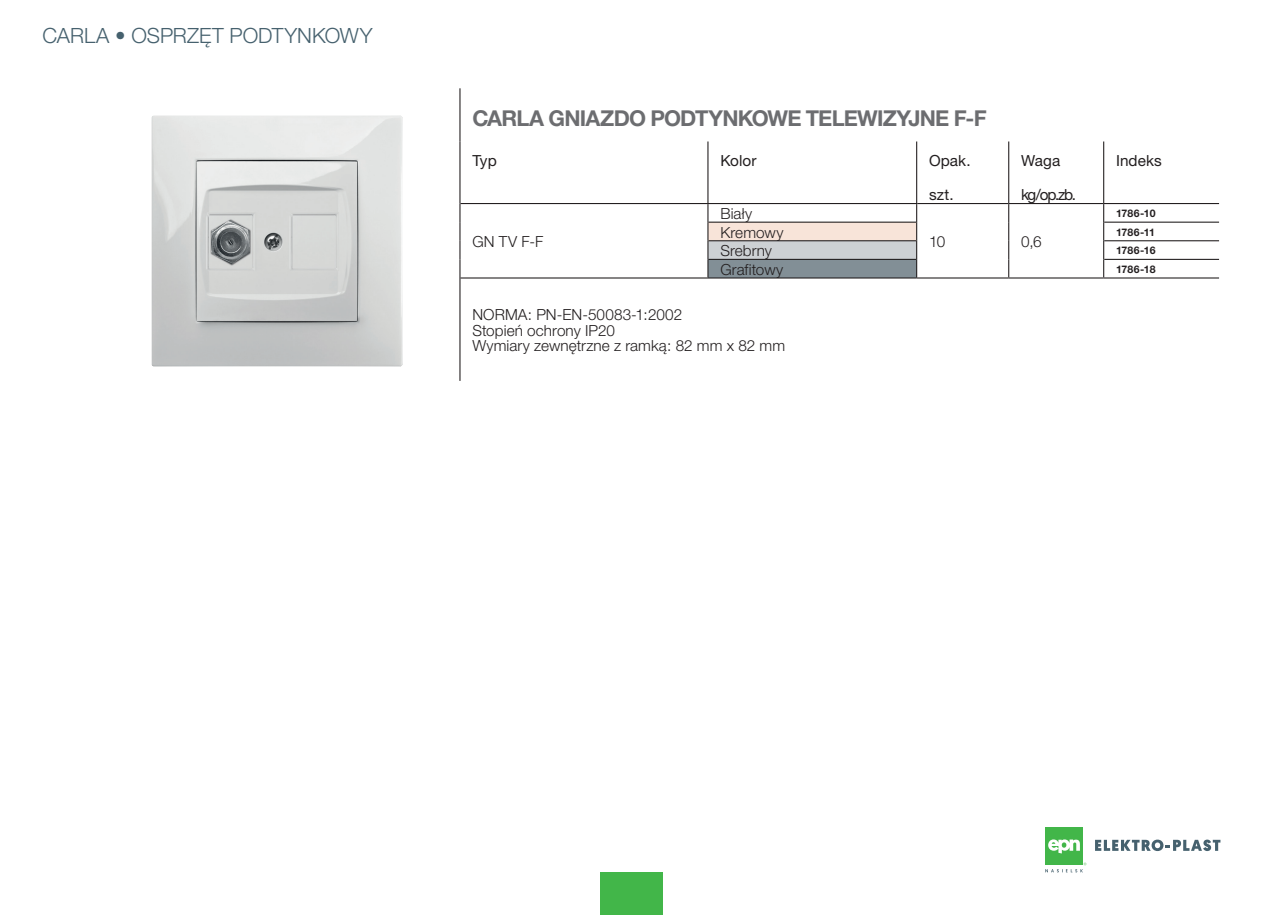
<style>
.page{position:relative;width:1263px;height:915px;background:#fff}
.page>*{position:absolute;margin:0;border:0;box-sizing:border-box;transform-origin:0 0}
.Normalny{font:700 21.9px "Helvetica Neue CE";letter-spacing:-.035em;color:#6c6d70}
.t1{font:300 21px "Helvetica Neue CE";color:#46616e}
.Normalny-2{font:300 15.3px/15.3px "Helvetica Neue CE";letter-spacing:.005em;color:#231f20}
.t2{font:15.3px "Helvetica Neue CE";letter-spacing:.005em;color:#231f20}
.t3{font:700 10.5px "Helvetica Neue CE";letter-spacing:.005em;color:#231f20}
</style>
<div class="page">
<div style="left:600px;top:872px;width:63px;height:42px;background:#42b649"></div>
<div style="left:1045px;top:827px;width:38px;height:38px;background:#42b649"></div>
<svg style="left:1048px;top:839px;width:32px;height:14px"></svg>
<svg style="left:1095px;top:839px;width:125px;height:11px"></svg>
<svg style="left:1045px;top:862px;width:41px;height:10px"></svg>
<svg style="left:460px;top:141px;width:645px;height:62px"></svg>
<svg style="left:460px;top:204px;width:759px;height:73px"></svg>
<div style="left:708px;top:222px;width:209px;height:19px;background:#f8e4d9"></div>
<div style="left:708px;top:241px;width:209px;height:18px;background:#cdd1d4"></div>
<div style="left:708px;top:259px;width:209px;height:19px;background:#828f96"></div>
<hr style="left:459px;top:88px;width:1px;height:53px;background:#231f20">
<hr style="left:459px;top:141px;width:1px;height:62px;background:#231f20">
<svg style="left:459px;top:203px;width:1px;height:75px"></svg>
<svg style="left:707px;top:204px;width:1px;height:73px"></svg>
<svg style="left:916px;top:204px;width:1px;height:73px"></svg>
<svg style="left:1008px;top:204px;width:1px;height:73px"></svg>
<svg style="left:1103px;top:204px;width:1px;height:73px"></svg>
<hr style="left:459px;top:278px;width:1px;height:103px;background:#231f20">
<hr style="left:707px;top:141px;width:1px;height:62px;background:#231f20">
<hr style="left:916px;top:141px;width:1px;height:62px;background:#231f20">
<hr style="left:1008px;top:141px;width:1px;height:62px;background:#231f20">
<hr style="left:1103px;top:141px;width:1px;height:62px;background:#231f20">
<hr style="left:460px;top:203px;width:248px;height:1px;background:#231f20">
<hr style="left:708px;top:203px;width:209px;height:1px;background:#231f20">
<hr style="left:1103px;top:203px;width:116px;height:1px;background:#231f20">
<hr style="left:708px;top:221px;width:208px;height:2px;background:#231f20">
<hr style="left:1104px;top:221px;width:115px;height:2px;background:#231f20">
<hr style="left:708px;top:240px;width:208px;height:1px;background:#231f20">
<hr style="left:1104px;top:240px;width:115px;height:1px;background:#231f20">
<hr style="left:1104px;top:259px;width:115px;height:1px;background:#231f20">
<hr style="left:460px;top:277px;width:248px;height:1px;background:#231f20">
<hr style="left:1104px;top:277px;width:115px;height:1px;background:#231f20">
<hr style="left:917px;top:203px;width:92px;height:1px;background:#231f20">
<hr style="left:1009px;top:203px;width:94px;height:1px;background:#231f20">
<hr style="left:917px;top:277px;width:92px;height:1px;background:#231f20">
<hr style="left:1009px;top:277px;width:95px;height:1px;background:#231f20">
<hr style="left:708px;top:259px;width:208px;height:1px;background:#231f20">
<hr style="left:708px;top:277px;width:209px;height:1px;background:#231f20">
<img style="left:151px;top:115px;width:252px;height:252px">
<h2 class="t1" style="left:43px;top:22px;width:332px">CARLA • OSPRZĘT PODTYNKOWY</h2>
<p class="Normalny" style="left:472px;top:105px;width:516px">CARLA GNIAZDO PODTYNKOWE TELEWIZYJNE F-F</p>
<p class="t2" style="left:472px;top:151px;width:26px">Typ</p>
<p class="t2" style="left:720px;top:151px;width:38px">Kolor</p>
<p class="t2" style="left:929px;top:151px;width:43px">Opak.</p>
<p class="t2" style="left:929px;top:185px;width:26px">szt.</p>
<p class="Normalny-2" style="left:720px;top:206px;width:33px">Biały</p>
<p class="t2" style="left:1021px;top:151px;width:41px">Waga</p>
<p class="t2" style="left:1021px;top:185px;width:57px">kg/op.zb.</p>
<p class="t2" style="left:1116px;top:151px;width:47px">Indeks</p>
<p class="t3" style="left:1116px;top:206px;width:41px">1786-10</p>
<p class="Normalny-2" style="left:472px;top:234px;width:72px">GN TV F-F</p>
<p class="Normalny-2" style="left:720px;top:224px;width:65px">Kremowy</p>
<p class="t3" style="left:1116px;top:225px;width:40px">1786-11</p>
<p class="Normalny-2" style="left:720px;top:243px;width:53px">Srebrny</p>
<p class="t3" style="left:1116px;top:244px;width:41px">1786-16</p>
<p class="Normalny-2" style="left:720px;top:261px;width:64px">Grafitowy</p>
<p class="t3" style="left:1116px;top:262px;width:41px">1786-18</p>
<p class="Normalny-2" style="left:929px;top:234px;width:18px">10</p>
<p class="Normalny-2" style="left:1021px;top:234px;width:22px">0,6</p>
<p class="Normalny-2" style="left:472px;top:307px;width:211px">NORMA: PN-EN-50083-1:2002<br>Stopień ochrony IP20</p>
<p class="Normalny-2" style="left:472px;top:337px;width:314px">Wymiary zewnętrzne z ramką: 82 mm x 82 mm</p>
</div>
